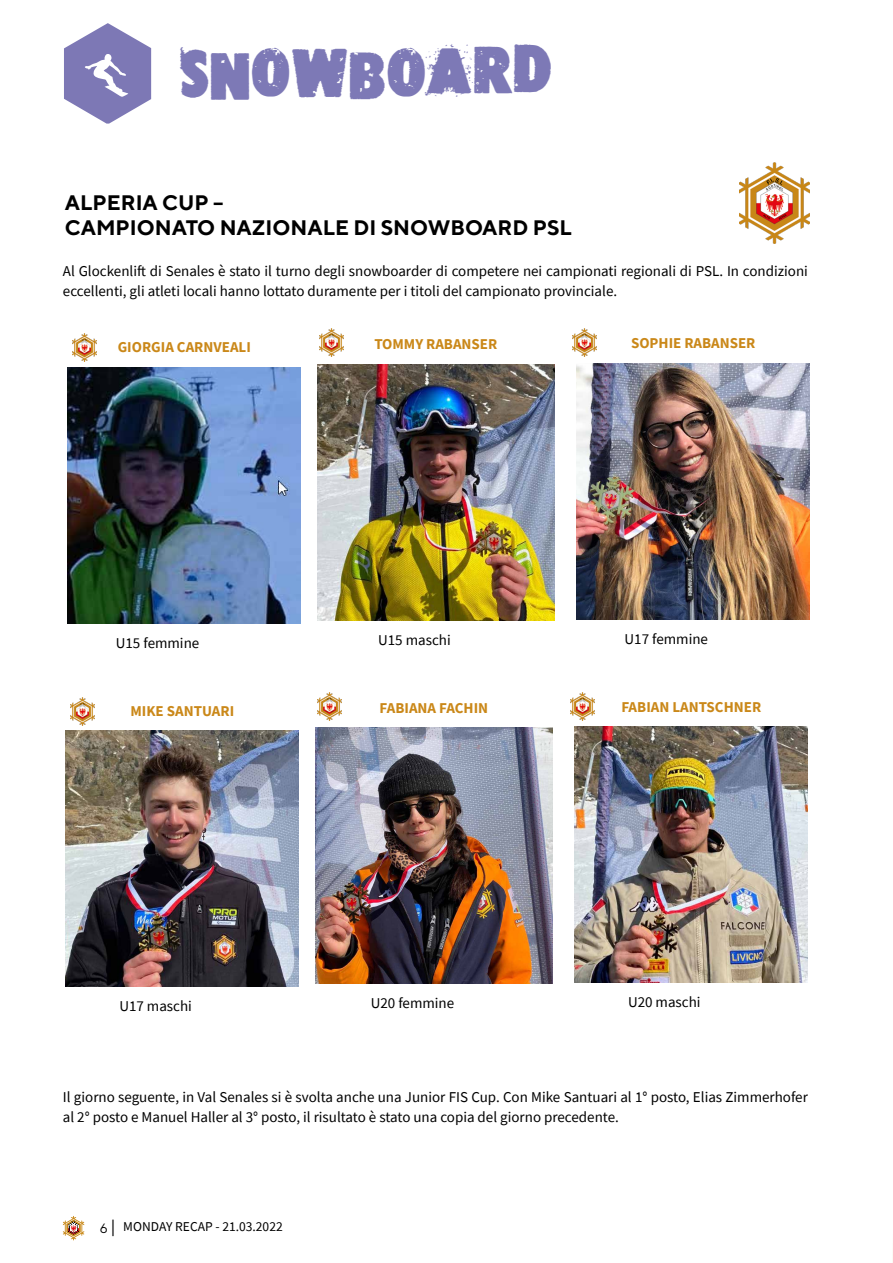
<style>
.page{position:relative;width:893px;height:1263px;background:#fff}
.page>*{position:absolute;margin:0;border:0;box-sizing:border-box;transform-origin:0 0}
.t1{font:45px "Freepress";color:#7d79b6}
.t2{font:700 21px/25.5px "TT Norms";color:#000}
.t3{font:15px/19.5px "Source Sans Pro";color:#000}
.t4{font:700 15px "Source Sans Pro";color:#ca8819}
.t5{font:13.5px "Source Sans Pro";color:#000}
.s1{font-family:"TT Norms"}
.s2{font-family:"Myriad Pro";font-size:16.5px}
</style>
<div class="page">
<svg style="left:63px;top:1216px;width:21px;height:24px"></svg>
<img style="left:740px;top:163px;width:70px;height:81px">
<svg style="left:64px;top:23px;width:87px;height:101px"></svg>
<img style="left:67px;top:367px;width:233px;height:256px">
<img style="left:73px;top:334px;width:24px;height:27px">
<img style="left:319px;top:328px;width:24px;height:28px">
<img style="left:317px;top:364px;width:237px;height:256px">
<img style="left:576px;top:363px;width:234px;height:256px">
<img style="left:572px;top:328px;width:24px;height:28px">
<img style="left:65px;top:730px;width:234px;height:256px">
<img style="left:71px;top:698px;width:24px;height:28px">
<img style="left:317px;top:693px;width:24px;height:27px">
<img style="left:316px;top:727px;width:236px;height:256px">
<img style="left:574px;top:726px;width:234px;height:256px">
<img style="left:570px;top:693px;width:24px;height:27px">
<h1 class="t1" style="left:180px;top:42px;width:374px">SNOWBOARD</h1>
<h2 class="t2" style="left:65px;top:189px;width:509px">ALPERIA CUP –<br>CAMPIONATO NAZIONALE DI SNOWBOARD PSL</h2>
<p class="t3" style="left:63px;top:261px;width:746px">Al Glockenlift di Senales è stato il turno degli snowboarder di competere nei campionati regionali di PSL. In condizioni eccellenti, gli atleti locali hanno lottato duramente per i titoli del campionato provinciale.</p>
<p class="t4" style="left:118px;top:337px;width:135px">GIORGIA CARNVEALI</p>
<p class="t4" style="left:374px;top:334px;width:124px">TOMMY RABANSER</p>
<p class="t4" style="left:631px;top:333px;width:126px">SOPHIE RABANSER</p>
<p class="t3" style="left:116px;top:633px;width:85px">U15 femmine</p>
<p class="t3" style="left:378px;top:630px;width:74px">U15 maschi</p>
<p class="t3" style="left:625px;top:629px;width:85px">U17 femmine</p>
<p class="t4" style="left:130px;top:701px;width:105px">MIKE SANTUARI</p>
<p class="t4" style="left:380px;top:698px;width:110px">FABIANA FACHIN</p>
<p class="t4" style="left:621px;top:697px;width:141px">FABIAN LANTSCHNER</p>
<p class="t3" style="left:119px;top:996px;width:74px">U17 maschi</p>
<p class="t3" style="left:371px;top:993px;width:85px">U20 femmine</p>
<p class="t3" style="left:628px;top:992px;width:74px">U20 maschi</p>
<p class="t3" style="left:63px;top:1087px;width:746px">Il giorno seguente, in Val Senales si è svolta anche una Junior FIS Cup. Con Mike Santuari al 1° posto, Elias Zimmerhofer al 2° posto e Manuel Haller al 3° posto, il risultato è stato una copia del giorno precedente.</p>
<p class="t5" style="left:100px;top:1218px;width:184px"><span class="s1">6</span> <span class="s2">|</span> MONDAY RECAP - 21.03.2022</p>
</div>
